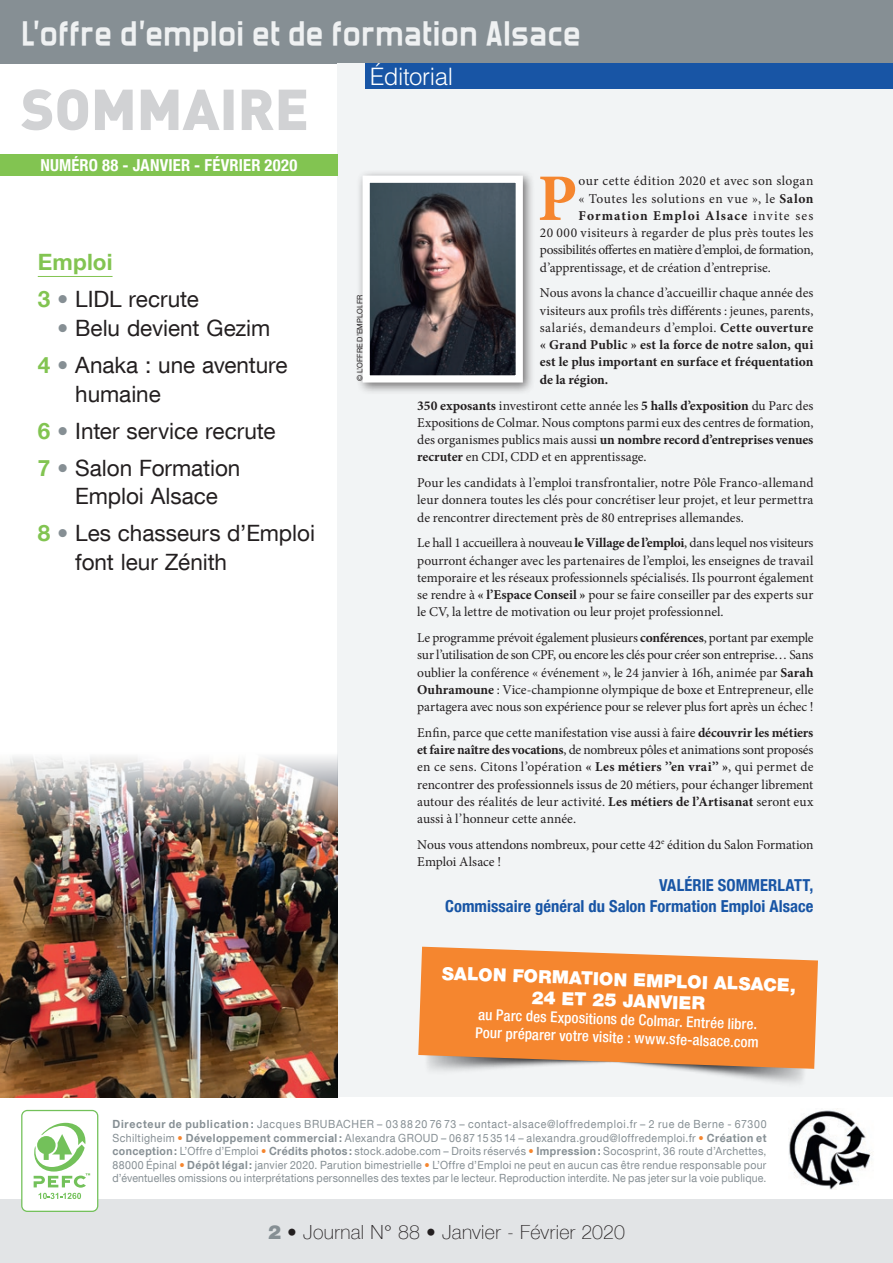
<style>
.page{position:relative;width:893px;height:1263px;background:#fff}
.page>*{position:absolute;margin:0;border:0;box-sizing:border-box;transform-origin:0 0}
.t1{font:700 66.6px "Minion Pro";color:#f5862f}
.t2{font:700 39px "Forgotten Futurist";color:#eff1f2}
.t3{font:300 24px "Helvetica LT Std";letter-spacing:-.02em;color:#fff}
.t4{font:22.5px/37px "Helvetica Neue LT Com";letter-spacing:-.005em;color:#231f20}
.t5{font:100 19.5px "Helvetica Neue LT Com";letter-spacing:.02em;color:#231f20}
.t6{font:900 18px/21px "Helvetica Neue LT Com";color:#fff;text-align:center}
.t7{font:700 condensed 16.5px/21px "Helvetica Neue LT Com";letter-spacing:.005em;color:#1855a5;text-align:right}
.t8{font:700 condensed 16.5px "Helvetica Neue LT Com";letter-spacing:.01em;color:#fff}
.t9{font:500 condensed 15px/18px "Helvetica Neue LT Com";color:#fff}
.t10{font:13.5px/17.2px "Minion Pro";color:#231f20;text-align:justify}
.t11{font:13.5px "Minion Pro";letter-spacing:.035em;color:#231f20}
.t12{font:13.5px "Minion Pro";letter-spacing:-.03em;color:#231f20}
.t13{font:700 13.5px "Minion Pro";letter-spacing:.075em;color:#231f20}
.t14{font:11.25px/13.5px "Helvetica Neue LT Com";letter-spacing:.015em;color:#868f94;text-align:justify;scale:.94 1}
.t15{font:7.5px "Helvetica Neue LT Com";color:#231f20}
.s1{font-weight:700;color:#82c451}
.s2{color:#868f94}
.s3{font-weight:700}
.s4{font-weight:400}
.s5{color:#f5862f}
.s6{font-weight:900;color:#868f94}
</style>
<div class="page">
<div style="left:0;top:1199px;width:893px;height:64px;background:#e2e4e6"></div>
<div style="left:0;top:0;width:893px;height:64px;background:#868f94"></div>
<div style="left:338px;top:64px;width:555px;height:1033px;background:#f2f4f5"></div>
<div style="left:366px;top:63px;width:527px;height:26px;background:#1855a5"></div>
<svg style="left:21px;top:89px;width:285px;height:41px"></svg>
<div style="left:0;top:154px;width:338px;height:22px;background:#82c451"></div>
<img style="left:789px;top:1108px;width:83px;height:81px">
<svg style="left:21px;top:1110px;width:77px;height:102px"></svg>
<div style="left:22px;top:1111px;width:75px;height:100px;background:#fff;border-radius:5px"></div>
<svg style="left:33px;top:1123px;width:57px;height:76px"></svg>
<hr style="left:38px;top:276px;width:75px;height:1px;background:#82c451">
<img style="left:0;top:753px;width:338px;height:344px">
<svg style="left:418px;top:947px;width:400px;height:122px;background:#f18f43"></svg>
<div style="left:356px;top:169px;width:179px;height:226px;background:#231f20;opacity:.6"></div>
<img style="left:371px;top:184px;width:144px;height:191px">
<div style="left:363px;top:176px;width:160px;height:207px;border:7px solid #fff"></div>
<h2 class="t2" style="left:21px;top:16px;width:561px">L’offre d’emploi et de formation Alsace</h2>
<h3 class="t3" style="left:370px;top:62px;width:85px">Éditorial</h3>
<p class="t8" style="left:40px;top:155px;width:258px">NUMÉRO 88 - JANVIER - FÉVRIER 2020</p>
<h3 class="t4" style="left:38px;top:243px;width:163px"><span class="s1">Emploi<br>3</span> <span class="s2">•</span> LIDL recrute</h3>
<h3 class="t4" style="left:38px;top:309px;width:251px;text-align:center"><span class="s2">•</span> Belu devient Gezim<br><span class="s1">4</span> <span class="s2">•</span> Anaka : une aventure</h3>
<h3 class="t4" style="left:38px;top:374px;width:239px;text-indent:38px">humaine<br><span class="s1">6</span> <span class="s2">•</span> Inter service recrute<br><span class="s1">7</span> <span class="s2">•</span> Salon Formation</h3>
<h3 class="t4" style="left:38px;top:477px;width:279px;text-indent:38px">Emploi Alsace<br><span class="s1">8</span> <span class="s2">•</span> Les chasseurs d’Emploi</h3>
<h3 class="t4" style="left:75px;top:542px;width:153px">font leur Zénith</h3>
<p class="t15" style="left:355px;top:381px;width:88px;rotate:-90deg">© L’OFFRE D’EMPLOI.FR</p>
<h1 class="t1" style="left:537px;top:152px;width:41px">P</h1>
<p class="t11" style="left:579px;top:172px;width:236px">our cette édition 2020 et avec son slogan</p>
<p class="t11" style="left:579px;top:189px;width:236px">« Toutes les solutions en vue », le <span class="s3">Salon</span></p>
<p class="t13" style="left:579px;top:206px;width:236px">Formation Emploi Alsace <span class="s4">invite ses</span></p>
<p class="t10" style="left:540px;top:224px;width:275px">20 000 visiteurs à regarder de plus près toutes les</p>
<p class="t12" style="left:540px;top:241px;width:275px">possibilités offertes en matière d’emploi, de formation,</p>
<p class="t10" style="left:540px;top:259px;width:233px">d’apprentissage, et de création d’entreprise.</p>
<p class="t10" style="left:540px;top:285px;width:275px">Nous avons la chance d’accueillir chaque année des visiteurs aux profils très différents : jeunes, parents, salariés, demandeurs d’emploi. <span class="s3">Cette ouverture « Grand Public » est la force de notre salon, qui est le plus important en surface et fréquentation de la région.</span></p>
<p class="t10" style="left:417px;top:397px;width:398px"><span class="s3">350 exposants</span> investiront cette année les <span class="s3">5 halls d’exposition</span> du Parc des Expositions de Colmar. Nous comptons parmi eux des centres de formation, des organismes publics mais aussi <span class="s3">un nombre record d’entreprises venues recruter</span> en CDI, CDD et en apprentissage.</p>
<p class="t10" style="left:417px;top:474px;width:398px">Pour les candidats à l’emploi transfrontalier, notre Pôle Franco-allemand leur donnera toutes les clés pour concrétiser leur projet, et leur permettra de rencontrer directement près de 80 entreprises allemandes.</p>
<p class="t10" style="left:417px;top:534px;width:398px">Le hall 1 accueillera à nouveau <span class="s3">le Village de l’emploi</span>, dans lequel nos visiteurs pourront échanger avec les partenaires de l’emploi, les enseignes de travail temporaire et les réseaux professionnels spécialisés. Ils pourront également se rendre à <span class="s3">« l’Espace Conseil »</span> pour se faire conseiller par des experts sur le CV, la lettre de motivation ou leur projet professionnel.</p>
<p class="t10" style="left:417px;top:629px;width:398px">Le programme prévoit également plusieurs <span class="s3">conférences</span>, portant par exemple sur l’utilisation de son CPF, ou encore les clés pour créer son entreprise… Sans oublier la conférence « événement », le 24 janvier à 16h, animée par <span class="s3">Sarah Ouhramoune</span> : Vice-championne olympique de boxe et Entrepreneur, elle partagera avec nous son expérience pour se relever plus fort après un échec !</p>
<p class="t10" style="left:417px;top:724px;width:398px">Enfin, parce que cette manifestation vise aussi à faire <span class="s3">découvrir les métiers et faire naître des vocations</span>, de nombreux pôles et animations sont proposés en ce sens. Citons l’opération <span class="s3">« Les métiers ’’en vrai’’ »</span>, qui permet de rencontrer des professionnels issus de 20 métiers, pour échanger librement autour des réalités de leur activité. <span class="s3">Les métiers de l’Artisanat</span> seront eux aussi à l’honneur cette année.</p>
<p class="t10" style="left:417px;top:836px;width:398px">Nous vous attendons nombreux, pour cette 42<sup>e</sup> édition du Salon Formation<br>Emploi Alsace !</p>
<p class="t7" style="left:445px;top:875px;width:370px">VALÉRIE SOMMERLATT,<br>Commissaire général du Salon Formation Emploi Alsace</p>
<h3 class="t6" style="left:442px;top:962px;width:356px;rotate:2deg">SALON FORMATION EMPLOI ALSACE,<br>24 ET 25 JANVIER</h3>
<p class="t9" style="left:476px;top:1005px;width:285px;rotate:2deg">au Parc des Expositions de Colmar. Entrée libre.<br>Pour préparer votre visite : www.sfe-alsace.com</p>
<p class="t14" style="left:113px;top:1117px;width:697px"><span class="s3">Directeur de publication :</span> Jacques BRUBACHER – 03 88 20 76 73 – contact-alsace@loffredemploi.fr – 2 rue de Berne - 67300<br>Schiltigheim <span class="s5">•</span> <span class="s3">Développement commercial :</span> Alexandra GROUD – 06 87 15 35 14 – alexandra.groud@loffredemploi.fr <span class="s5">•</span> <span class="s3">Création et conception:</span> L’Offre d’Emploi <span class="s5">•</span> <span class="s3">Crédits photos :</span> stock.adobe.com – Droits réservés <span class="s5">•</span> <span class="s3">Impression:</span> Socosprint, 36 route d’Archettes, 88000 Épinal <span class="s5">•</span> <span class="s3">Dépôt légal :</span> janvier 2020. Parution bimestrielle <span class="s5">•</span> L’Offre d’Emploi ne peut en aucun cas être rendue responsable pour d’éventuelles omissions ou interprétations personnelles des textes par le lecteur. Reproduction interdite. Ne pas jeter sur la voie publique.</p>
<h3 class="t5" style="left:268px;top:1220px;width:358px"><span class="s6">2</span> • Journal N° 88 • Janvier - Février 2020</h3>
</div>
